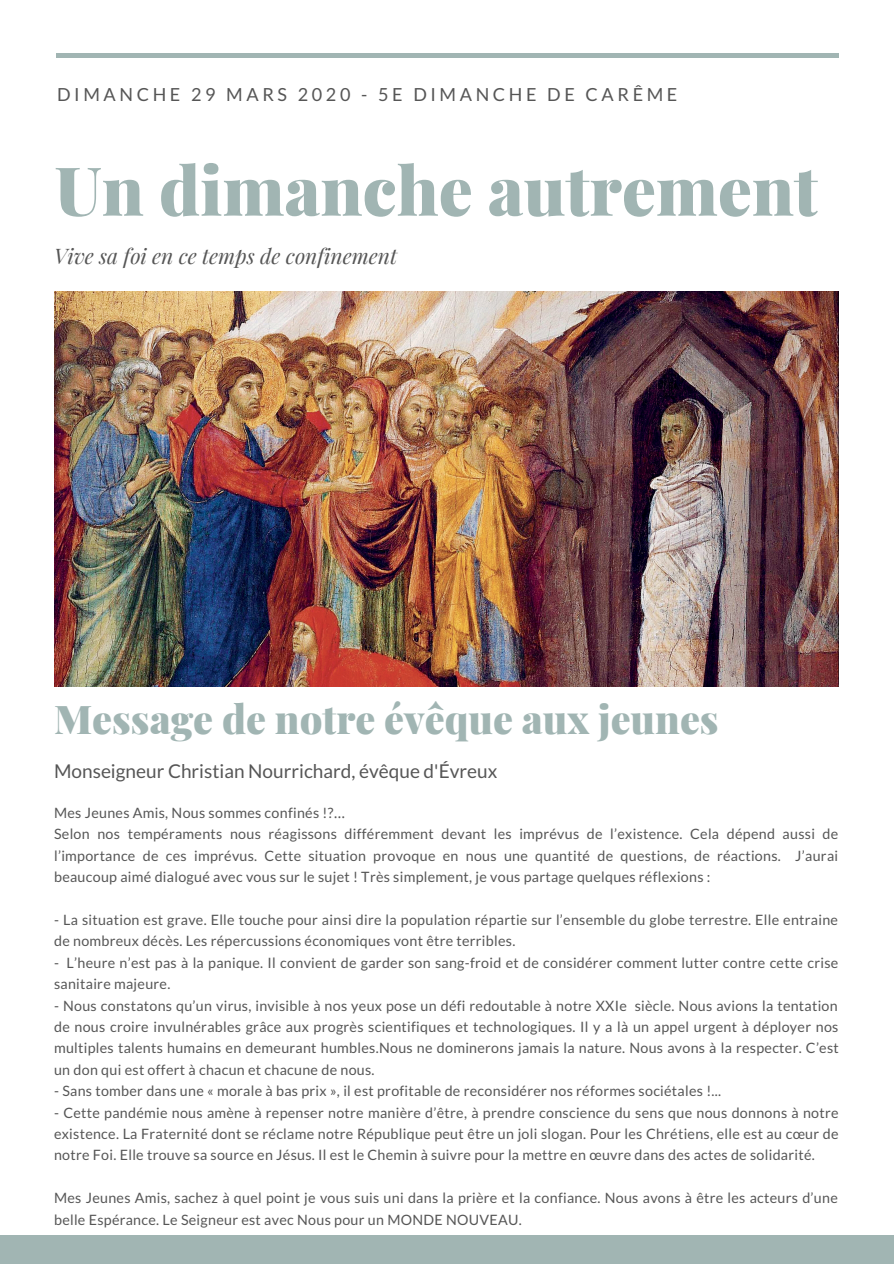
<style>
.page{position:relative;width:894px;height:1264px;background:#fff}
.page>*{position:absolute;margin:0;border:0;box-sizing:border-box;transform-origin:0 0}
.t1{font:900 67.5px "Playfair Display";color:#a1b5b3}
.t2{font:900 39.6px "Playfair Display";color:#a1b5b3}
.t3{font:italic 21px "Playfair Display";color:#565656}
.t4{font:19.05px "Lato";color:#565656}
.t5{font:18px "Lato";letter-spacing:.2em;color:#565656}
.t6{font:14.25px/21.5px "Lato";letter-spacing:.02em;color:#565656}
.s1{font-family:"Noto Sans Gurmukhi"}
</style>
<div class="page">
<img style="left:54px;top:291px;width:784px;height:395px">
<div style="left:0;top:1235px;width:893px;height:28px;background:#a1b5b3"></div>
<div style="left:56px;top:53px;width:782px;height:5px;background:#a1b5b3"></div>
<p class="t5" style="left:57px;top:83px;width:621px">DIMANCHE 29 MARS 2020 - 5E DIMANCHE DE CARÊME</p>
<h1 class="t1" style="left:55px;top:143px;width:764px">Un dimanche autrement</h1>
<h3 class="t3" style="left:54px;top:241px;width:344px">Vive sa foi en ce temps de confinement</h3>
<h2 class="t2" style="left:54px;top:691px;width:666px">Message de notre évêque aux jeunes</h2>
<h3 class="t4" style="left:54px;top:759px;width:444px">Monseigneur Christian Nourrichard, évêque d'Évreux</h3>
<p class="t6" style="left:54px;top:801px;width:785px">Mes Jeunes Amis, Nous sommes confinés !?<span class="s1">…<br></span>Selon nos tempéraments nous réagissons différemment devant les imprévus de l’existence. Cela dépend aussi de l’importance de ces imprévus. Cette situation provoque en nous une quantité de questions, de réactions. J’aurai beaucoup aimé dialogué avec vous sur le sujet ! Très simplement, je vous partage quelques réflexions :</p>
<p class="t6" style="left:54px;top:908px;width:785px">- La situation est grave. Elle touche pour ainsi dire la population répartie sur l’ensemble du globe terrestre. Elle entraine de nombreux décès. Les répercussions économiques vont être terribles.</p>
<p class="t6" style="left:54px;top:951px;width:785px">- L’heure n’est pas à la panique. Il convient de garder son sang-froid et de considérer comment lutter contre cette crise sanitaire majeure.</p>
<p class="t6" style="left:54px;top:994px;width:786px;text-align:justify">- Nous constatons qu’un virus, invisible à nos yeux pose un défi redoutable à notre XXIe siècle. Nous avions la tentation de nous croire invulnérables grâce aux progrès scientifiques et technologiques. Il y a là un appel urgent à déployer nos multiples talents humains en demeurant humbles.Nous ne dominerons jamais la nature. Nous avons à la respecter. C’est un don qui est offert à chacun et chacune de nous.</p>
<p class="t6" style="left:54px;top:1079px;width:668px">- Sans tomber dans une « morale à bas prix », il est profitable de reconsidérer nos réformes sociétales !...</p>
<p class="t6" style="left:54px;top:1101px;width:785px;text-align:justify">- Cette pandémie nous amène à repenser notre manière d’être, à prendre conscience du sens que nous donnons à notre existence. La Fraternité dont se réclame notre République peut être un joli slogan. Pour les Chrétiens, elle est au cœur de notre Foi. Elle trouve sa source en Jésus. Il est le Chemin à suivre pour la mettre en œuvre dans des actes de solidarité.</p>
<p class="t6" style="left:54px;top:1186px;width:785px">Mes Jeunes Amis, sachez à quel point je vous suis uni dans la prière et la confiance. Nous avons à être les acteurs d’une belle Espérance. Le Seigneur est avec Nous pour un MONDE NOUVEAU.</p>
</div>
